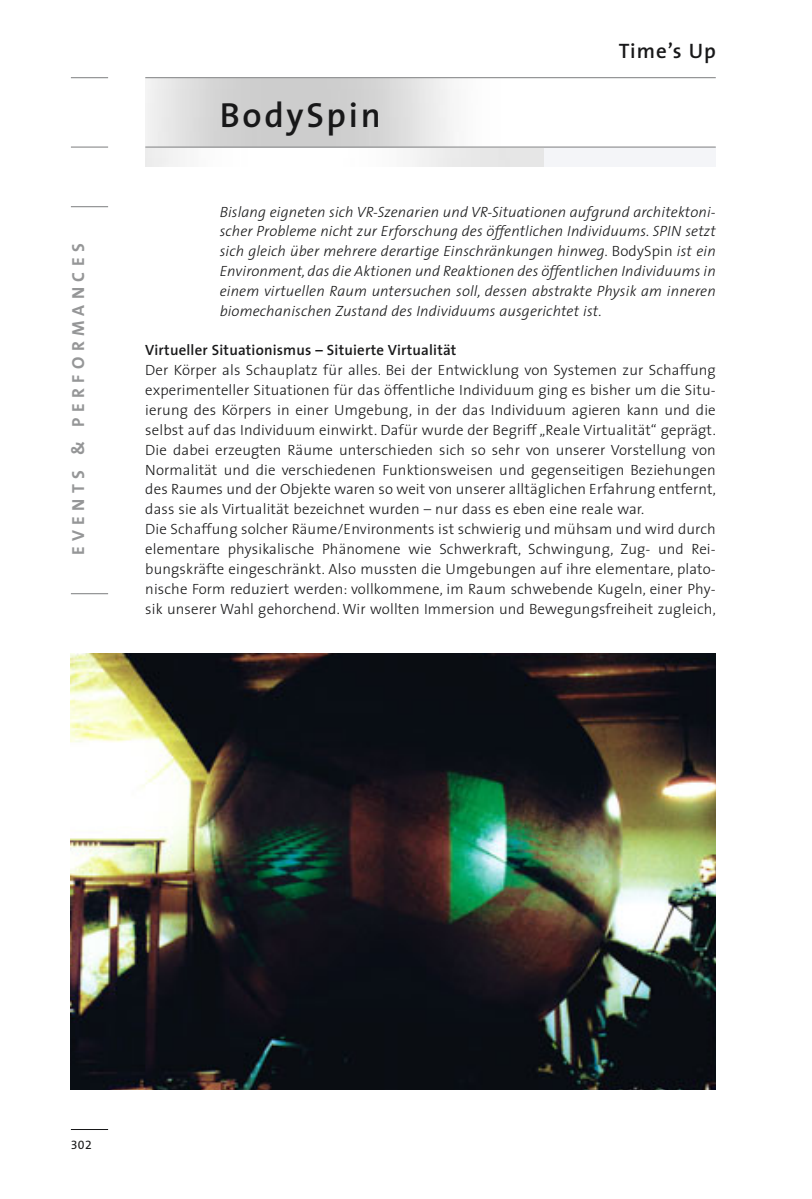
<style>
.page{position:relative;width:812px;height:1199px;background:#fff}
.page>*{position:absolute;margin:0;border:0;box-sizing:border-box;transform-origin:0 0}
.t1{font:600 35px "The Sans";letter-spacing:.075em;color:#181819}
.t2{font:600 21px "The Sans";letter-spacing:.045em;color:#181819}
.t3{font:700 17.5px "The Sans";letter-spacing:.305em;color:#959697}
.t4{font:300 14.88px/19.8px "The Sans";letter-spacing:.01em;color:#181819}
.t5{font:italic 300 14.88px/19.8px "The Sans";letter-spacing:.01em;color:#181819;text-align:justify}
.t6{font:600 14.88px "The Sans";letter-spacing:.01em;color:#181819}
.t7{font:12.25px "The Sans Expert";color:#181819}
.s1{font-style:normal}
</style>
<div class="page">
<hr style="left:71px;top:1129px;width:37px;height:1px;background:#181819">
<div style="left:145px;top:78px;width:571px;height:89px;background:#f4f5f8"></div>
<img style="left:145px;top:148px;width:398px;height:19px">
<svg style="left:145px;top:78px;width:571px;height:69px"></svg>
<hr style="left:71px;top:146px;width:37px;height:2px;background:#959697">
<hr style="left:71px;top:77px;width:37px;height:1px;background:#959697">
<hr style="left:71px;top:206px;width:37px;height:1px;background:#959697">
<hr style="left:71px;top:593px;width:37px;height:1px;background:#959697">
<img style="left:71px;top:653px;width:645px;height:437px">
<hr style="left:145px;top:77px;width:571px;height:1px;background:#959697">
<hr style="left:145px;top:146px;width:571px;height:2px;background:#959697">
<p class="t3" style="left:71px;top:555px;width:313px;rotate:-90deg">EVENTS &amp; PERFORMANCES</p>
<h1 class="t1" style="left:220px;top:102px;width:163px">BodySpin</h1>
<h2 class="t2" style="left:619px;top:42px;width:98px">Time’s Up</h2>
<p class="t5" style="left:220px;top:203px;width:498px">Bislang eigneten sich VR-Szenarien und VR-Situationen aufgrund architektoni&shy;scher Probleme nicht zur Erforschung des öffentlichen Individuums. SPIN setzt sich gleich über mehrere derartige Einschränkungen hinweg. <span class="s1">BodySpin</span> ist ein Environment, das die Aktionen und Reaktionen des öffentlichen Individuums in einem virtuellen Raum untersuchen soll, dessen abstrakte Physik am inneren biomechanischen Zustand des Individuums ausgerichtet ist.</p>
<p class="t6" style="left:145px;top:344px;width:313px">Virtueller Situationismus – Situierte Virtualität</p>
<p class="t4" style="left:145px;top:362px;width:572px">Der Körper als Schauplatz für alles. Bei der Entwicklung von Systemen zur Schaffung experimenteller Situationen für das öffentliche Individuum ging es bisher um die Situ&shy;ierung des Körpers in einer Umgebung, in der das Individuum agieren kann und die selbst auf das Individuum einwirkt. Dafür wurde der Begriff „Reale Virtualität“ geprägt.<br>Die dabei erzeugten Räume unterschieden sich so sehr von unserer Vorstellung von Normalität und die verschiedenen Funktionsweisen und gegenseitigen Beziehungen des Raumes und der Objekte waren so weit von unserer alltäglichen Erfahrung entfernt, dass sie als Virtualität bezeichnet wurden – nur dass es eben eine reale war.<br>Die Schaffung solcher Räume/Environments ist schwierig und mühsam und wird durch elementare physikalische Phänomene wie Schwerkraft, Schwingung, Zug- und Rei&shy;bungskräfte eingeschränkt. Also mussten die Umgebungen auf ihre elementare, plato&shy;nische Form reduziert werden: vollkommene, im Raum schwebende Kugeln, einer Phy&shy;sik unserer Wahl gehorchend. Wir wollten Immersion und Bewegungsfreiheit zugleich,</p>
<p class="t7" style="left:71px;top:1138px;width:22px">302</p>
</div>
